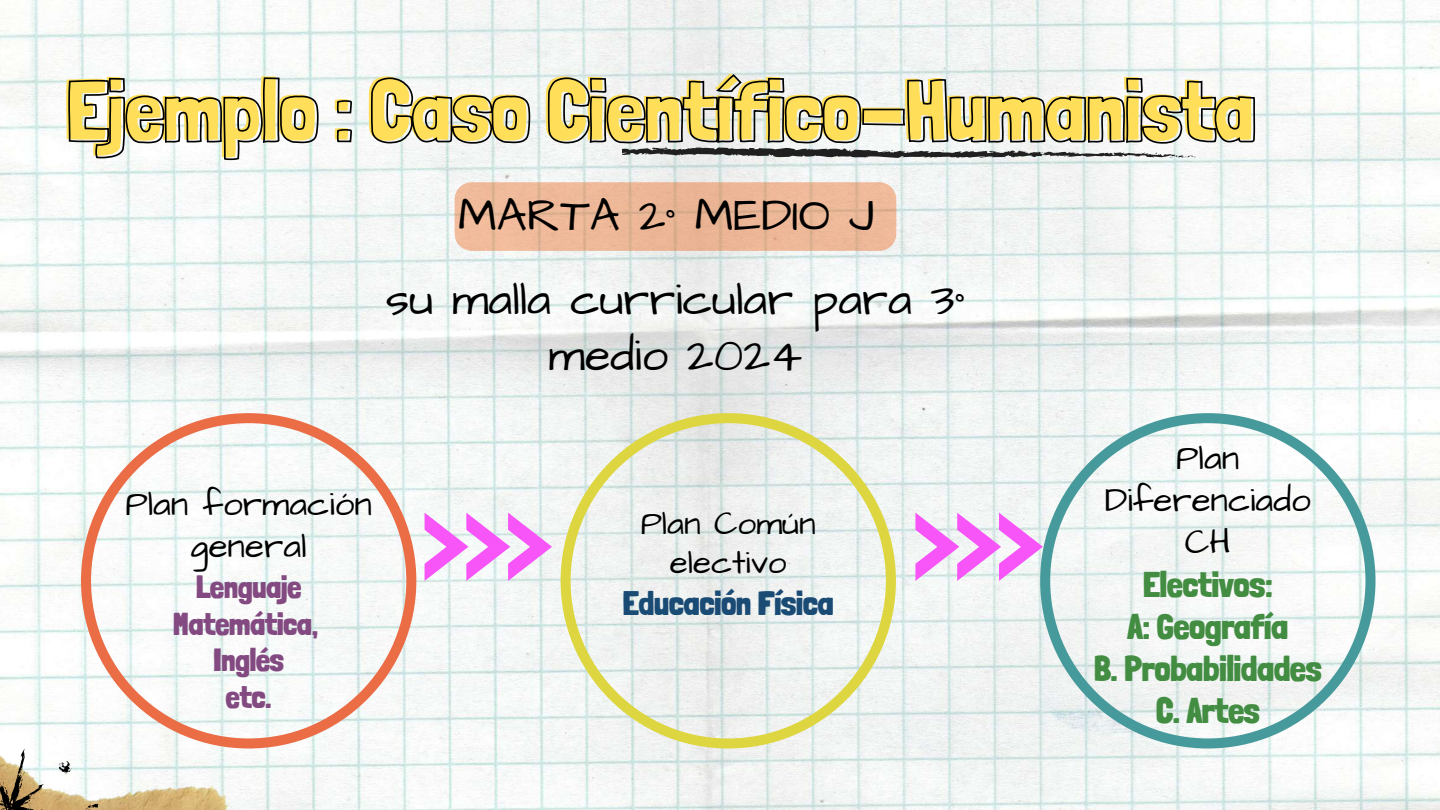
<style>
.page{position:relative;width:1440px;height:810px;background:#fff}
.page>*{position:absolute;margin:0;border:0;box-sizing:border-box;transform-origin:0 0}
.t1{font:900 85.8px "Londrina Solid";color:#ffde59}
.t2{font:47px/56.2px "Architects Daughter";color:#000;text-align:center}
.t3{font:900 35px/42px "Londrina Solid";color:#428d42;text-align:center}
.t4{font:35px/42px "Architects Daughter";color:#000;text-align:center}
.t5{font:33.3px/39.8px "Architects Daughter";color:#000;text-align:center}
.t6{font:900 33.3px "Londrina Solid";color:#1a4b75}
.t7{font:900 31px/36.8px "Londrina Solid";color:#834a81;text-align:center}
</style>
<div class="page">
<img style="left:0;top:0;width:1440px;height:810px">
<img style="left:0;top:624px;width:391px;height:186px">
<svg style="left:67px;top:73px;width:1189px;height:88px"></svg>
<svg style="left:622px;top:135px;width:586px;height:37px"></svg>
<svg style="left:0;top:748px;width:105px;height:62px"></svg>
<svg style="left:81px;top:413px;width:335px;height:335px"></svg>
<svg style="left:561px;top:413px;width:335px;height:335px;fill:#edf0ef"></svg>
<svg style="left:1040px;top:413px;width:335px;height:335px;fill:#f3f6f5"></svg>
<svg style="left:425px;top:513px;width:127px;height:68px"></svg>
<svg style="left:455px;top:182px;width:441px;height:69px;background:#ebb898"></svg>
<svg style="left:915px;top:513px;width:128px;height:68px"></svg>
<h1 class="t1" style="left:64px;top:58px;width:1190px">Ejemplo : Caso Científico-Humanista</h1>
<p class="t2" style="left:458px;top:188px;width:418px">MARTA 2° MEDIO J</p>
<p class="t2" style="left:386px;top:272px;width:581px">su malla curricular para 3° medio 2024</p>
<p class="t4" style="left:125px;top:484px;width:248px">Plan formación general</p>
<p class="t7" style="left:173px;top:568px;width:146px">Lenguaje<br>Matemática,<br>Inglés<br>etc.</p>
<p class="t5" style="left:641px;top:504px;width:177px">Plan Común electivo</p>
<p class="t6" style="left:623px;top:584px;width:212px">Educación Física</p>
<p class="t4" style="left:1105px;top:438px;width:208px">Plan<br>Diferenciado<br>CH</p>
<p class="t3" style="left:1094px;top:563px;width:229px">Electivos:<br>A: Geografía<br>B. Probabilidades<br>C. Artes</p>
</div>
